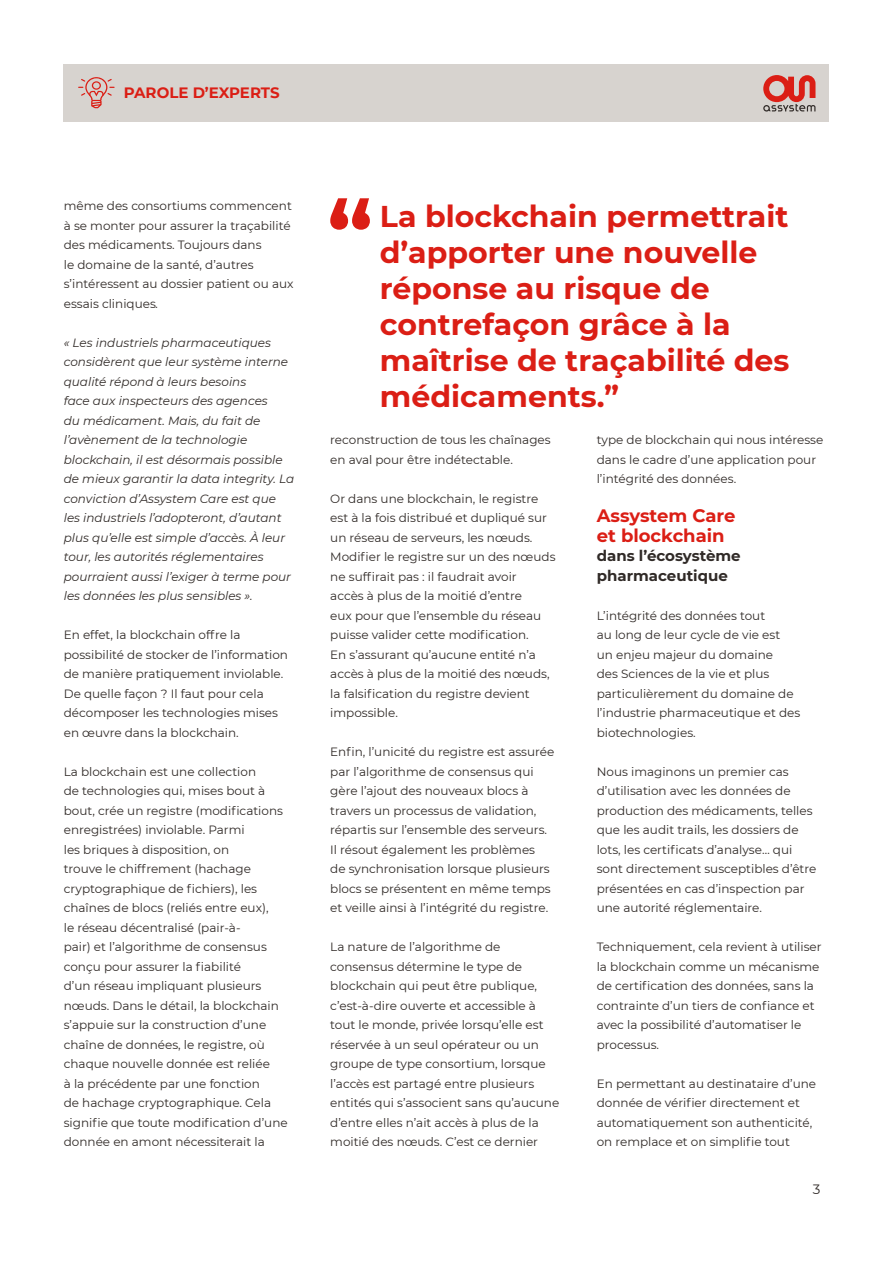
<style>
.page{position:relative;width:893px;height:1263px;background:#fff}
.page>*{position:absolute;margin:0;border:0;box-sizing:border-box;transform-origin:0 0}
.t1{font:700 30px/36px "Montserrat";color:#db1e15}
.t2{font:700 18px/19.5px "Montserrat";color:#db1e15}
.t3{font:700 15px/19.5px "Montserrat";color:#302a27}
.t4{font:700 15px "Montserrat";letter-spacing:-.005em;color:#db1e15}
.t5{font:13.5px "Montserrat";color:#302a27}
.t6{font:12px/19.5px "Montserrat";color:#302a27}
.t7{font:italic 12px/19.5px "Montserrat";color:#302a27}
.s1{font-style:italic}
</style>
<div class="page">
<div style="left:64px;top:64px;width:765px;height:58px;background:#d7d3cf"></div>
<svg style="left:78px;top:77px;width:37px;height:31px"></svg>
<svg style="left:763px;top:75px;width:52px;height:37px"></svg>
<svg style="left:330px;top:198px;width:40px;height:32px"></svg>
<p class="t4" style="left:124px;top:82px;width:157px">PAROLE D’EXPERTS</p>
<p class="t6" style="left:64px;top:196px;width:231px">même des consortiums commencent à se monter pour assurer la traçabilité des médicaments. Toujours dans<br>le domaine de la santé, d’autres s’intéressent au dossier patient ou aux essais cliniques<span class="s1">.</span></p>
<p class="t7" style="left:64px;top:332px;width:232px">« Les industriels pharmaceutiques considèrent que leur système interne qualité répond à leurs besoins<br>face aux inspecteurs des agences<br>du médicament. Mais, du fait de l’avènement de la technologie blockchain, il est désormais possible de mieux garantir la data integrity. La conviction d’Assystem Care est que les industriels l’adopteront, d’autant plus qu’elle est simple d’accès. À leur tour, les autorités réglementaires pourraient aussi l’exiger à terme pour les données les plus sensibles ».</p>
<p class="t6" style="left:64px;top:625px;width:226px">En effet, la blockchain offre la possibilité de stocker de l’information de manière pratiquement inviolable.<br>De quelle façon ? Il faut pour cela décomposer les technologies mises en œuvre dans la blockchain.</p>
<p class="t6" style="left:64px;top:761px;width:225px">La blockchain est une collection<br>de technologies qui, mises bout à bout, crée un registre (modifications enregistrées) inviolable. Parmi<br>les briques à disposition, on<br>trouve le chiffrement (hachage cryptographique de fichiers), les chaînes de blocs (reliés entre eux),<br>le réseau décentralisé (pair-à-<br>pair) et l’algorithme de consensus conçu pour assurer la fiabilité<br>d’un réseau impliquant plusieurs nœuds. Dans le détail, la blockchain s’appuie sur la construction d’une chaîne de données, le registre, où chaque nouvelle donnée est reliée<br>à la précédente par une fonction<br>de hachage cryptographique. Cela signifie que toute modification d’une donnée en amont nécessiterait la</p>
<h1 class="t1" style="left:380px;top:197px;width:411px">La blockchain permettrait d’apporter une nouvelle réponse au risque de contrefaçon grâce à la maîtrise de traçabilité des médicaments.”</h1>
<p class="t6" style="left:330px;top:430px;width:222px">reconstruction de tous les chaînages en aval pour être indétectable.</p>
<p class="t6" style="left:330px;top:488px;width:227px">Or dans une blockchain, le registre est à la fois distribué et dupliqué sur un réseau de serveurs, les nœuds.<br>Modifier le registre sur un des nœuds ne suffirait pas : il faudrait avoir<br>accès à plus de la moitié d’entre<br>eux pour que l’ensemble du réseau puisse valider cette modification.<br>En s’assurant qu’aucune entité n’a accès à plus de la moitié des nœuds, la falsification du registre devient impossible.</p>
<p class="t6" style="left:330px;top:742px;width:226px">Enfin, l’unicité du registre est assurée par l’algorithme de consensus qui gère l’ajout des nouveaux blocs à travers un processus de validation, répartis sur l’ensemble des serveurs.<br>Il résout également les problèmes<br>de synchronisation lorsque plusieurs blocs se présentent en même temps et veille ainsi à l’intégrité du registre.</p>
<p class="t6" style="left:330px;top:937px;width:231px">La nature de l’algorithme de consensus détermine le type de blockchain qui peut être publique, c’est-à-dire ouverte et accessible à tout le monde, privée lorsqu’elle est réservée à un seul opérateur ou un groupe de type consortium, lorsque l’accès est partagé entre plusieurs entités qui s’associent sans qu’aucune d’entre elles n’ait accès à plus de la moitié des nœuds. C’est ce dernier</p>
<p class="t6" style="left:597px;top:430px;width:228px">type de blockchain qui nous intéresse dans le cadre d’une application pour l’intégrité des données.</p>
<h2 class="t2" style="left:597px;top:505px;width:140px">Assystem Care et blockchain</h2>
<p class="t3" style="left:597px;top:545px;width:145px">dans l’écosystème pharmaceutique</p>
<p class="t6" style="left:597px;top:605px;width:205px">L’intégrité des données tout<br>au long de leur cycle de vie est<br>un enjeu majeur du domaine<br>des Sciences de la vie et plus particulièrement du domaine de l’industrie pharmaceutique et des biotechnologies.</p>
<p class="t6" style="left:597px;top:761px;width:221px">Nous imaginons un premier cas d’utilisation avec les données de production des médicaments, telles que les audit trails, les dossiers de lots, les certificats d’analyse… qui sont directement susceptibles d’être présentées en cas d’inspection par une autorité réglementaire.</p>
<p class="t6" style="left:597px;top:937px;width:226px">Techniquement, cela revient à utiliser la blockchain comme un mécanisme de certification des données, sans la contrainte d’un tiers de confiance et avec la possibilité d’automatiser le processus.</p>
<p class="t6" style="left:597px;top:1073px;width:221px">En permettant au destinataire d’une donnée de vérifier directement et automatiquement son authenticité, on remplace et on simplifie tout</p>
<p class="t5" style="left:813px;top:1180px;width:9px">3</p>
</div>
